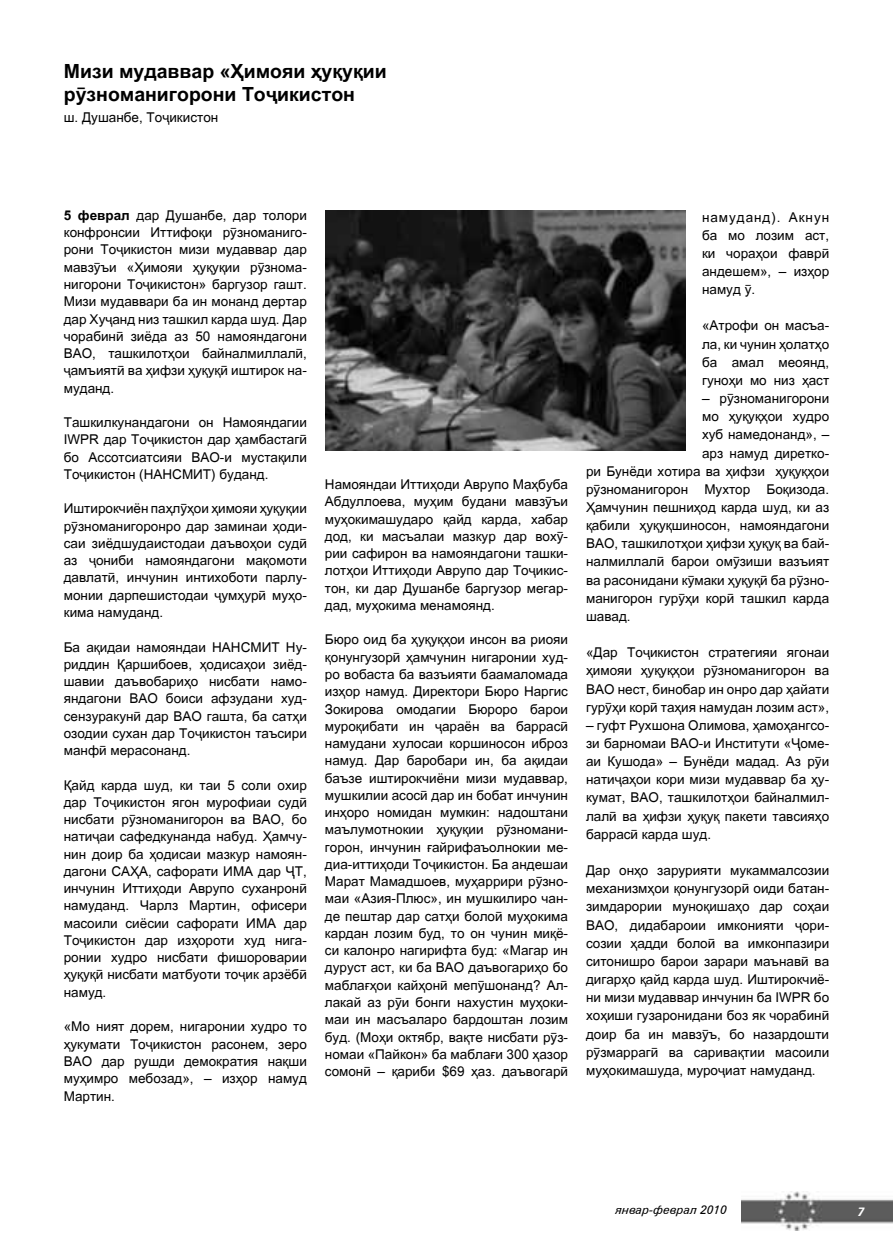
<style>
.page{position:relative;width:893px;height:1255px;background:#fff}
.page>*{position:absolute;margin:0;border:0;box-sizing:border-box;transform-origin:0 0}
.t1{font:700 19.5px/23.4px "Arial Tj";color:#000}
.t2{font:13.5px/17.2px "Arial Tj";color:#000;text-align:justify}
.t3{font:italic 12px "Zurich BT";color:#000}
.t4{font:italic 700 12px "Zurich BT";color:#fff}
.s1{font-weight:700}
</style>
<div class="page">
<img style="left:742px;top:1191px;width:151px;height:39px">
<img style="left:325px;top:210px;width:360px;height:240px">
<h1 class="t1" style="left:64px;top:60px;width:325px">Мизи мудаввар «Њимояи њуќуќии рўзноманигорони Тољикистон</h1>
<p class="t2" style="left:64px;top:108px;width:156px">ш. Душанбе, Тољикистон</p>
<p class="t2" style="left:64px;top:206px;width:245px"><span class="s1">5 феврал</span> дар Душанбе, дар толори конфронсии Иттифоќи рўзноманиго&shy;рони Тољикистон мизи мудаввар дар мавзўъи «Њимояи њуќуќии рўзнома&shy;нигорони Тољикистон» баргузор гашт.<br>Мизи мудаввари ба ин монанд дертар дар Хуљанд низ ташкил карда шуд. Дар чорабинї зиёда аз 50 намояндагони ВАО, ташкилотњои байналмиллалї, љамъиятї ва њифзи њуќуќї иштирок на&shy;муданд.</p>
<p class="t2" style="left:64px;top:413px;width:245px">Ташкилкунандагони он Намояндагии IWPR дар Тољикистон дар њамбастагї бо Ассотсиатсияи ВАО-и мустаќили Тољикистон (НАНСМИТ) буданд.</p>
<p class="t2" style="left:64px;top:500px;width:245px">Иштирокчиён пањлўњои њимояи њуќуќии рўзноманигоронро дар заминаи њоди&shy;саи зиёдшудаистодаи даъвоњои судї аз љониби намояндагони маќомоти давлатї, инчунин интихоботи парлу&shy;монии дарпешистодаи љумњурї муњо&shy;кима намуданд.</p>
<p class="t2" style="left:64px;top:638px;width:245px">Ба аќидаи намояндаи НАНСМИТ Ну&shy;риддин Ќаршибоев, њодисањои зиёд&shy;шавии даъвобарињо нисбати намо&shy;яндагони ВАО боиси афзудани худ&shy;сензуракунї дар ВАО гашта, ба сатњи озодии сухан дар Тољикистон таъсири манфї мерасонанд.</p>
<p class="t2" style="left:64px;top:776px;width:245px">Ќайд карда шуд, ки таи 5 соли охир дар Тољикистон ягон мурофиаи судї нисбати рўзноманигорон ва ВАО, бо натиљаи сафедкунанда набуд. Њамчу&shy;нин доир ба њодисаи мазкур намоян&shy;дагони САЊА, сафорати ИМА дар ЉТ, инчунин Иттињоди Аврупо суханронї намуданд. Чарлз Мартин, офисери масоили сиёсии сафорати ИМА дар Тољикистон дар изњороти худ нига&shy;ронии худро нисбати фишороварии њуќуќї нисбати матбуоти тољик арзёбї намуд.</p>
<p class="t2" style="left:64px;top:1017px;width:245px">«Мо ният дорем, нигаронии худро то њукумати Тољикистон расонем, зеро ВАО дар рушди демократия наќши муњимро мебозад», – изњор намуд Мартин.</p>
<p class="t2" style="left:325px;top:475px;width:245px">Намояндаи Иттињоди Аврупо Мањбуба Абдуллоева, муњим будани мавзўъи муњокимашударо ќайд карда, хабар дод, ки масъалаи мазкур дар вохў&shy;рии сафирон ва намояндагони ташки&shy;лотњои Иттињоди Аврупо дар Тољикис&shy;тон, ки дар Душанбе баргузор мегар&shy;дад, муњокима менамоянд.</p>
<p class="t2" style="left:325px;top:631px;width:245px">Бюро оид ба њуќуќњои инсон ва риояи ќонунгузорї њамчунин нигаронии худ&shy;ро вобаста ба вазъияти баамаломада изњор намуд. Директори Бюро Наргис Зокирова омодагии Бюроро барои муроќибати ин љараён ва баррасї намудани хулосаи коршиносон иброз намуд. Дар баробари ин, ба аќидаи баъзе иштирокчиёни мизи мудаввар, мушкилии асосї дар ин бобат инчунин инњоро номидан мумкин: надоштани маълумотнокии њуќуќии рўзномани&shy;горон, инчунин ѓайрифаъолнокии ме&shy;диа-иттињоди Тољикистон. Ба андешаи Марат Мамадшоев, муњаррири рўзно&shy;маи «Азия-Плюс», ин мушкилиро чан&shy;де пештар дар сатњи болої муњокима кардан лозим буд, то он чунин миќё&shy;си калонро нагирифта буд: «Магар ин дуруст аст, ки ба ВАО даъвогарињо бо маблаѓњои кайњонї мепўшонанд? Ал&shy;лакай аз рўи бонги нахустин муњоки&shy;маи ин масъаларо бардоштан лозим буд. (Моњи октябр, ваќте нисбати рўз&shy;номаи «Пайкон» ба маблаѓи 300 њазор сомонї – ќариби $69 њаз. даъвогарї</p>
<p class="t2" style="left:702px;top:208px;width:129px;line-height:18.1px">намуданд). Акнун ба мо лозим аст, ки чорањои фаврї андешем», – изњор намуд ў.</p>
<p class="t2" style="left:702px;top:316px;width:129px;line-height:18.1px">«Атрофи он масъа&shy;ла, ки чунин њолатњо ба амал меоянд, гуноњи мо низ њаст</p>
<p class="t2" style="left:702px;top:390px;width:129px">– рўзноманигорони</p>
<p class="t2" style="left:702px;top:408px;width:129px">мо њуќуќњои худро</p>
<p class="t2" style="left:702px;top:426px;width:129px">хуб намедонанд», –</p>
<p class="t2" style="left:702px;top:444px;width:129px">арз намуд диретко-</p>
<p class="t2" style="left:586px;top:462px;width:245px">ри Бунёди хотира ва њифзи њуќуќњои</p>
<p class="t2" style="left:586px;top:480px;width:245px">рўзноманигорон Мухтор Боќизода.</p>
<p class="t2" style="left:586px;top:498px;width:245px">Њамчунин пешнињод карда шуд, ки аз</p>
<p class="t2" style="left:586px;top:517px;width:245px">ќабили њуќуќшиносон, намояндагони</p>
<p class="t2" style="left:586px;top:535px;width:245px">ВАО, ташкилотњои њифзи њуќуќ ва бай-</p>
<p class="t2" style="left:586px;top:553px;width:245px">налмиллалї барои омўзиши вазъият</p>
<p class="t2" style="left:586px;top:571px;width:245px">ва расонидани кўмаки њуќуќї ба рўзно-</p>
<p class="t2" style="left:586px;top:589px;width:245px">манигорон гурўњи корї ташкил карда</p>
<p class="t2" style="left:586px;top:607px;width:46px">шавад.</p>
<p class="t2" style="left:586px;top:643px;width:245px;line-height:18.1px">«Дар Тољикистон стратегияи ягонаи њимояи њуќуќњои рўзноманигорон ва ВАО нест, бинобар ин онро дар њайати гурўњи корї тањия намудан лозим аст»,</p>
<p class="t2" style="left:586px;top:716px;width:245px;line-height:18.1px">– гуфт Рухшона Олимова, њамоњангсо&shy;зи барномаи ВАО-и Институти «Љоме&shy;аи Кушода» – Бунёди мадад. Аз рўи натиљањои кори мизи мудаввар ба њу&shy;кумат, ВАО, ташкилотњои байналмил&shy;лалї ва њифзи њуќуќ пакети тавсияњо баррасї карда шуд.</p>
<p class="t2" style="left:586px;top:861px;width:245px;line-height:18.1px">Дар онњо зарурияти мукаммалсозии механизмњои ќонунгузорї оиди батан&shy;зимдарории муноќишањо дар соњаи ВАО, дидабароии имконияти љори&shy;созии њадди болої ва имконпазири ситонишро барои зарари маънавї ва дигарњо ќайд карда шуд. Иштирокчиё&shy;ни мизи мудаввар инчунин ба IWPR бо хоњиши гузаронидани боз як чорабинї доир ба ин мавзўъ, бо назардошти рўзмаррагї ва сариваќтии масоили муњокимашуда, мурољиат намуданд.</p>
<p class="t3" style="left:616px;top:1201px;width:113px">январ-феврал 2010</p>
<p class="t4" style="left:858px;top:1202px;width:8px">7</p>
</div>
